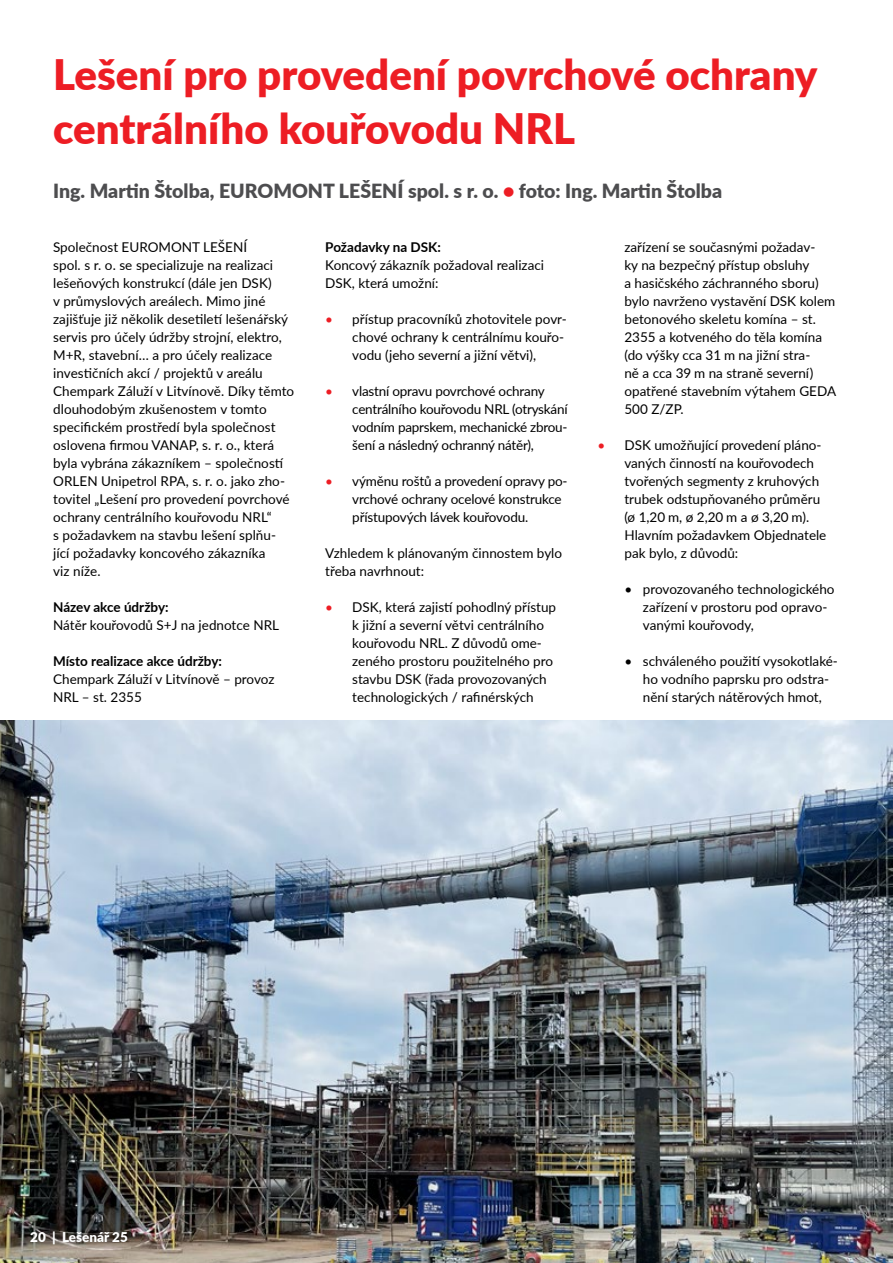
<style>
.page{position:relative;width:893px;height:1263px;background:#fff}
.page>*{position:absolute;margin:0;border:0;box-sizing:border-box;transform-origin:0 0}
.t1{font:900 42px/54px "Lato";color:#ed1d24}
.t2{font:900 19.5px "Lato";color:#4d4d4f}
.t3{font:13.5px/18px "Lato";color:#000}
.t4{font:700 13.5px "Lato";color:#000}
.t5{font:900 13.5px "Lato";color:#fff}
.s1{color:#ed1d24}
</style>
<div class="page">
<img style="left:0;top:720px;width:893px;height:543px">
<h1 class="t1" style="left:53px;top:46px;width:766px">Lešení pro provedení povrchové ochrany centrálního kouřovodu NRL</h1>
<h2 class="t2" style="left:53px;top:176px;width:670px">Ing. Martin Štolba, EUROMONT LEŠENÍ spol. s r. o. <span class="s1">•</span> foto: Ing. Martin Štolba</h2>
<p class="t3" style="left:53px;top:238px;width:243px">Společnost EUROMONT LEŠENÍ<br>spol. s r. o. se specializuje na realizaci lešeňových konstrukcí (dále jen DSK)<br>v průmyslových areálech. Mimo jiné zajišťuje již několik desetiletí lešenářský servis pro účely údržby strojní, elektro, M+R, stavební… a pro účely realizace investičních akcí / projektů v areálu Chempark Záluží v Litvínově. Díky těmto dlouhodobým zkušenostem v tomto specifickém prostředí byla společnost oslovena firmou VANAP, s. r. o., která byla vybrána zákazníkem – společností ORLEN Unipetrol RPA, s. r. o. jako zho&shy;tovitel „Lešení pro provedení povrchové ochrany centrálního kouřovodu NRL“<br>s požadavkem na stavbu lešení splňu&shy;jící požadavky koncového zákazníka<br>viz níže.</p>
<p class="t4" style="left:53px;top:597px;width:117px">Název akce údržby:</p>
<p class="t3" style="left:53px;top:615px;width:227px">Nátěr kouřovodů S+J na jednotce NRL</p>
<p class="t4" style="left:53px;top:651px;width:170px">Místo realizace akce údržby:</p>
<p class="t3" style="left:53px;top:669px;width:223px">Chempark Záluží v Litvínově – provoz<br>NRL – st. 2355</p>
<p class="t4" style="left:325px;top:237px;width:117px">Požadavky na DSK:</p>
<p class="t3" style="left:325px;top:255px;width:220px">Koncový zákazník požadoval realizaci<br>DSK, která umožní:</p>
<p class="t3" style="left:352px;top:309px;width:216px;text-indent:-27px"><span class="s1">•</span> přístup pracovníků zhotovitele povr&shy;chové ochrany k centrálnímu kouřo&shy;vodu (jeho severní a jižní větvi),</p>
<p class="t3" style="left:352px;top:381px;width:217px;text-indent:-27px"><span class="s1">•</span> vlastní opravu povrchové ochrany centrálního kouřovodu NRL (otryskání vodním paprskem, mechanické zbrou&shy;šení a následný ochranný nátěr),</p>
<p class="t3" style="left:352px;top:471px;width:217px;text-indent:-27px"><span class="s1">•</span> výměnu roštů a provedení opravy po&shy;vrchové ochrany ocelové konstrukce přístupových lávek kouřovodu.</p>
<p class="t3" style="left:325px;top:543px;width:238px">Vzhledem k plánovaným činnostem bylo třeba navrhnout:</p>
<p class="t3" style="left:352px;top:597px;width:205px;text-indent:-27px"><span class="s1">•</span> DSK, která zajistí pohodlný přístup k jižní a severní větvi centrálního kouřovodu NRL. Z důvodů ome&shy;zeného prostoru použitelného pro stavbu DSK (řada provozovaných technologických / rafinérských</p>
<p class="t3" style="left:624px;top:237px;width:213px">zařízení se současnými požadav-<br>ky na bezpečný přístup obsluhy<br>a hasičského záchranného sboru) bylo navrženo vystavění DSK kolem betonového skeletu komína – st.<br>2355 a kotveného do těla komína (do výšky cca 31 m na jižní stra-<br>ně a cca 39 m na straně severní) opatřené stavebním výtahem GEDA<br>500 Z/ZP.</p>
<p class="t3" style="left:624px;top:435px;width:203px;text-indent:-27px"><span class="s1">•</span> DSK umožňující provedení pláno&shy;vaných činností na kouřovodech tvořených segmenty z kruhových trubek odstupňovaného průměru (ø 1,20 m, ø 2,20 m a ø 3,20 m).<br>Hlavním požadavkem Objednatele pak bylo, z důvodů:</p>
<p class="t3" style="left:643px;top:579px;width:193px;text-indent:-18px">• provozovaného technologického zařízení v prostoru pod opravo&shy;vanými kouřovody,</p>
<p class="t3" style="left:643px;top:651px;width:197px;text-indent:-18px">• schváleného použití vysokotlaké&shy;ho vodního paprsku pro odstra&shy;nění starých nátěrových hmot,</p>
<p class="t5" style="left:30px;top:1227px;width:99px">20 | Lešenář 25</p>
</div>
